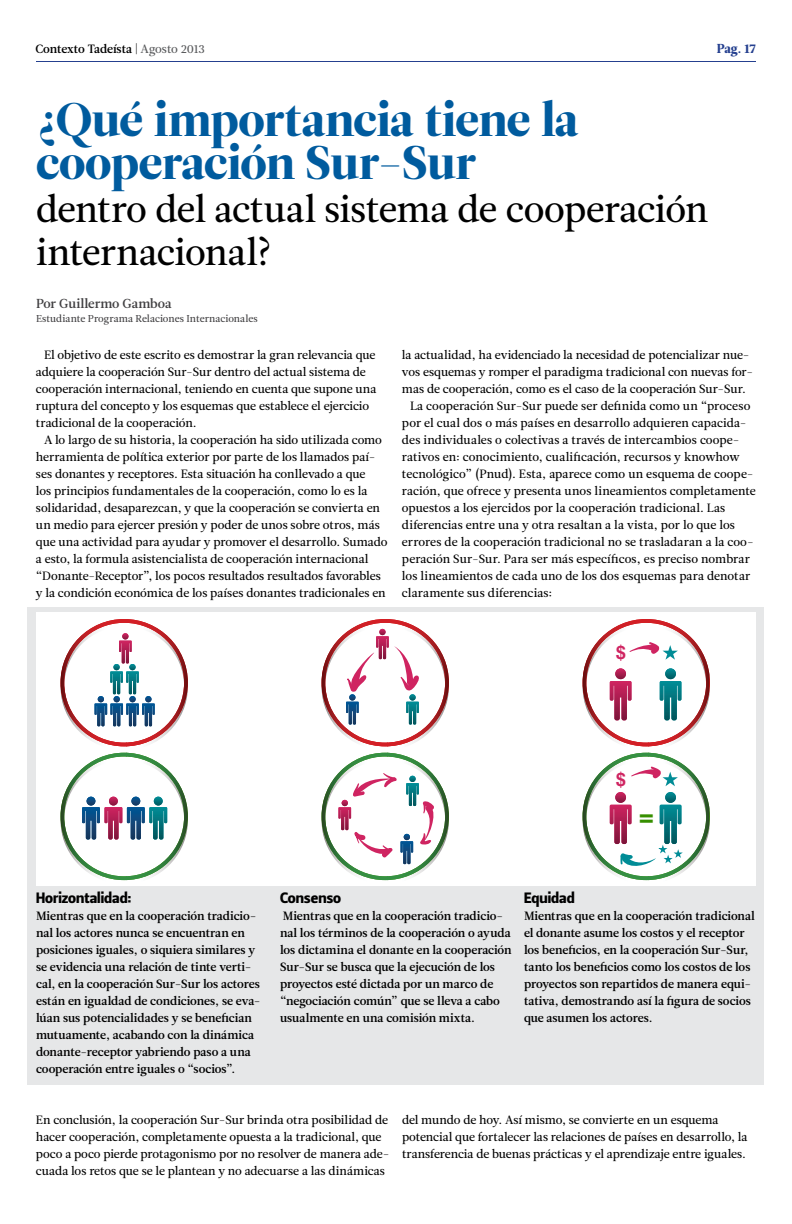
<style>
.page{position:relative;width:792px;height:1224px;background:#fff}
.page>*{position:absolute;margin:0;border:0;box-sizing:border-box;transform-origin:0 0}
.t1{font:47px/43px "Leitura Display";letter-spacing:-.01em;color:#005b9e}
.t2{font:37px/43px "Leitura News Roman 2";letter-spacing:-.02em;color:#000}
.t3{font:700 24.3px "Helvetica";color:#368f00}
.t4{font:700 18.4px "Helvetica";color:#cf2461}
.t5{font:15px "Leitura Sans Grot 4";letter-spacing:.005em;color:#000}
.t6{font:13px "Leitura News Roman 3";letter-spacing:-.005em;color:#414042}
.t7{font:13px "Leitura News Roman 4";color:#25408f}
.t8{font:12px/17px "Leitura News Roman 2";letter-spacing:-.005em;color:#000}
.t9{font:12px/17px "Leitura News Roman 3";letter-spacing:-.005em;color:#000}
.t10{font:10px "Leitura News Roman 2";color:#414042}
.s1{font-family:"Leitura News Roman 2"}
.s2{font-family:"Leitura News Roman 2";color:#58595b}
</style>
<div class="page">
<hr style="left:36px;top:61px;width:720px;height:1px;background:#25408f">
<div style="left:28px;top:607px;width:736px;height:478px;background:#e6e7e8"></div>
<div style="left:36px;top:612px;width:720px;height:274px;background:#fff"></div>
<svg style="left:60px;top:619px;width:128px;height:262px"></svg>
<svg style="left:322px;top:619px;width:127px;height:262px"></svg>
<svg style="left:583px;top:619px;width:127px;height:262px"></svg>
<p class="t9" style="left:36px;top:41px;width:171px">Contexto Tadeísta <span class="s1">|</span> <span class="s2">Agosto 2013</span></p>
<p class="t7" style="left:717px;top:41px;width:41px">Pag. 17</p>
<h1 class="t1" style="left:36px;top:99px;width:544px">¿Qué importancia tiene la cooperación Sur-Sur</h1>
<h2 class="t2" style="left:36px;top:188px;width:674px">dentro del actual sistema de cooperación internacional?</h2>
<p class="t6" style="left:36px;top:296px;width:137px">Por Guillermo Gamboa</p>
<p class="t10" style="left:36px;top:313px;width:223px">Estudiante Programa Relaciones Internacionales</p>
<p class="t8" style="left:36px;top:347px;width:342px;text-indent:8px">El objetivo de este escrito es demostrar la gran relevancia que adquiere la cooperación Sur-Sur dentro del actual sistema de cooperación internacional, teniendo en cuenta que supone una ruptura del concepto y los esquemas que establece el ejercicio tradicional de la cooperación.</p>
<p class="t8" style="left:36px;top:432px;width:353px;text-indent:8px">A lo largo de su historia, la cooperación ha sido utilizada como herramienta de política exterior por parte de los llamados paí&shy;ses donantes y receptores. Esta situación ha conllevado a que<br>los principios fundamentales de la cooperación, como lo es la solidaridad, desaparezcan, y que la cooperación se convierta en un medio para ejercer presión y poder de unos sobre otros, más que una actividad para ayudar y promover el desarrollo. Sumado a esto, la formula asistencialista de cooperación internacional “Donante-Receptor”, los pocos resultados resultados favorables y la condición económica de los países donantes tradicionales en</p>
<p class="t8" style="left:402px;top:347px;width:349px">la actualidad, ha evidenciado la necesidad de potencializar nue-</p>
<p class="t8" style="left:402px;top:364px;width:353px">vos esquemas y romper el paradigma tradicional con nuevas for-</p>
<p class="t8" style="left:402px;top:381px;width:346px">mas de cooperación, como es el caso de la cooperación Sur-Sur.</p>
<p class="t8" style="left:410px;top:398px;width:342px">La cooperación Sur-Sur puede ser definida como un “proceso</p>
<p class="t8" style="left:402px;top:415px;width:346px">por el cual dos o más países en desarrollo adquieren capacida-</p>
<p class="t8" style="left:402px;top:432px;width:339px">des individuales o colectivas a través de intercambios coope-</p>
<p class="t8" style="left:402px;top:449px;width:339px">rativos en: conocimiento, cualificación, recursos y knowhow</p>
<p class="t8" style="left:402px;top:466px;width:353px">tecnológico” (Pnud). Esta, aparece como un esquema de coope-</p>
<p class="t8" style="left:402px;top:483px;width:355px">ración, que ofrece y presenta unos lineamientos completamente</p>
<p class="t8" style="left:402px;top:500px;width:325px">opuestos a los ejercidos por la cooperación tradicional. Las</p>
<p class="t8" style="left:402px;top:517px;width:335px">diferencias entre una y otra resaltan a la vista, por lo que los</p>
<p class="t8" style="left:402px;top:534px;width:353px">errores de la cooperación tradicional no se trasladaran a la coo-</p>
<p class="t8" style="left:402px;top:551px;width:349px">peración Sur-Sur. Para ser más específicos, es preciso nombrar</p>
<p class="t8" style="left:402px;top:568px;width:350px">los lineamientos de cada uno de los dos esquemas para denotar</p>
<p class="t8" style="left:402px;top:585px;width:152px">claramente sus diferencias:</p>
<h3 class="t4" style="left:616px;top:638px;width:12px">$</h3>
<h3 class="t4" style="left:616px;top:764px;width:12px">$</h3>
<h3 class="t3" style="left:639px;top:797px;width:16px">=</h3>
<p class="t5" style="left:36px;top:889px;width:97px">Horizontalidad:</p>
<p class="t9" style="left:36px;top:908px;width:226px">Mientras que en la cooperación tradicio&shy;nal los actores nunca se encuentran en posiciones iguales, o siquiera similares y se evidencia una relación de tinte verti&shy;cal, en la cooperación Sur-Sur los actores están en igualdad de condiciones, se eva&shy;lúan sus potencialidades y se benefician mutuamente, acabando con la dinámica donante-receptor yabriendo paso a una cooperación entre iguales o “socios”.</p>
<p class="t5" style="left:280px;top:889px;width:63px">Consenso</p>
<p class="t9" style="left:280px;top:908px;width:233px">Mientras que en la cooperación tradicio&shy;nal los términos de la cooperación o ayuda los dictamina el donante en la cooperación Sur-Sur se busca que la ejecución de los proyectos esté dictada por un marco de “negociación común” que se lleva a cabo usualmente en una comisión mixta.</p>
<p class="t5" style="left:524px;top:889px;width:52px">Equidad</p>
<p class="t9" style="left:524px;top:908px;width:232px">Mientras que en la cooperación tradicional el donante asume los costos y el receptor los beneficios, en la cooperación Sur-Sur, tanto los beneficios como los costos de los proyectos son repartidos de manera equi&shy;tativa, demostrando así la figura de socios que asumen los actores.</p>
<p class="t8" style="left:36px;top:1112px;width:355px">En conclusión, la cooperación Sur-Sur brinda otra posibilidad de hacer cooperación, completamente opuesta a la tradicional, que poco a poco pierde protagonismo por no resolver de manera ade&shy;cuada los retos que se le plantean y no adecuarse a las dinámicas</p>
<p class="t8" style="left:402px;top:1112px;width:347px">del mundo de hoy. Así mismo, se convierte en un esquema potencial que fortalecer las relaciones de países en desarrollo, la transferencia de buenas prácticas y el aprendizaje entre iguales.</p>
</div>
